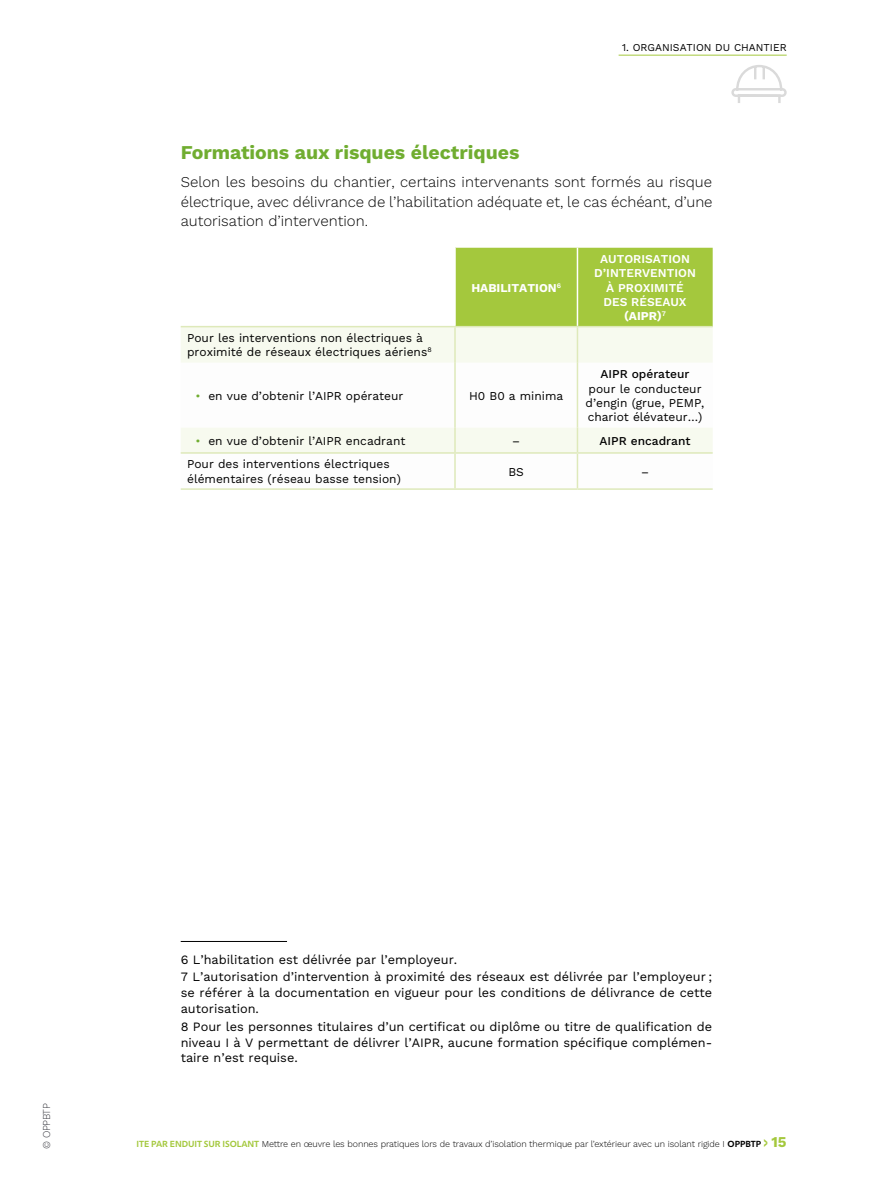
<style>
.page{position:relative;width:893px;height:1191px;background:#fff}
.page>*{position:absolute;margin:0;border:0;box-sizing:border-box;transform-origin:0 0}
.t1{font:700 19.5px "Work Sans";color:#70ad30}
.t2{font:300 15px/19.5px "Work Sans";color:#000;text-align:justify}
.t3{font:12.75px/15.8px "Work Sans";color:#000}
.t4{font:12px/14.2px "Work Sans";color:#000}
.t5{font:600 12px/14.2px "Work Sans";color:#fff;text-align:center}
.t6{font:500 12px "Work Sans";color:#000}
.t7{font:700 12px "Work Sans";color:#fff}
.t8{font:10.5px "Work Sans";color:#000}
.t9{font:300 10.5px "Work Sans";letter-spacing:-.04em;color:#3b3c43;scale:.95 1}
.t10{font:300 9px "Work Sans";letter-spacing:-.01em;color:#000}
.s1{color:#70ad30}
.s2{font-weight:700}
.s3{font-family:"Morandi";font-weight:600;color:#a4c83d}
.s4{font-family:"Morandi";font-weight:600}
.s5{font-weight:700;font-size:13.5px;color:#a4c83d}
.s6{font-weight:700;font-size:15px;color:#a4c83d}
</style>
<div class="page">
<hr style="left:619px;top:55px;width:168px;height:1px;background:#a4c83d">
<svg style="left:731px;top:65px;width:56px;height:32px"></svg>
<div style="left:738px;top:94px;width:43px;height:10px;border:2px solid #dadada"></div>
<div style="left:456px;top:248px;width:257px;height:78px;background:#a4c83d"></div>
<div style="left:181px;top:327px;width:532px;height:36px;background:#f7faef"></div>
<svg style="left:181px;top:363px;width:532px;height:125px"></svg>
<hr style="left:577px;top:248px;width:1px;height:78px;background:#fff">
<hr style="left:181px;top:326px;width:274px;height:1px;background:#dee9ba">
<hr style="left:454px;top:327px;width:2px;height:36px;background:#dee9ba">
<hr style="left:455px;top:326px;width:122px;height:1px;background:#dee9ba">
<hr style="left:577px;top:327px;width:1px;height:36px;background:#dee9ba">
<hr style="left:577px;top:326px;width:136px;height:1px;background:#dee9ba">
<hr style="left:454px;top:363px;width:2px;height:64px;background:#dee9ba">
<hr style="left:577px;top:363px;width:1px;height:64px;background:#dee9ba">
<hr style="left:454px;top:427px;width:2px;height:25px;background:#dee9ba">
<svg style="left:577px;top:427px;width:1px;height:25px"></svg>
<hr style="left:181px;top:452px;width:274px;height:2px;background:#dee9ba">
<hr style="left:181px;top:488px;width:274px;height:2px;background:#dee9ba">
<hr style="left:454px;top:454px;width:2px;height:34px;background:#dee9ba">
<hr style="left:455px;top:452px;width:122px;height:2px;background:#dee9ba">
<hr style="left:455px;top:488px;width:122px;height:2px;background:#dee9ba">
<hr style="left:577px;top:454px;width:1px;height:34px;background:#dee9ba">
<hr style="left:577px;top:452px;width:136px;height:2px;background:#dee9ba">
<hr style="left:577px;top:488px;width:136px;height:2px;background:#dee9ba">
<hr style="left:181px;top:941px;width:106px;height:1px;background:#000">
<p class="t8" style="left:622px;top:39px;width:166px">1. ORGANISATION DU CHANTIER</p>
<h1 class="t1" style="left:181px;top:138px;width:340px">Formations aux risques électriques</h1>
<p class="t2" style="left:181px;top:172px;width:533px">Selon les besoins du chantier, certains intervenants sont formés au risque électrique, avec délivrance de l’habilitation adéquate et, le cas échéant, d’une autorisation d’intervention.</p>
<p class="t7" style="left:471px;top:278px;width:91px">HABILITATION<sup>6</sup></p>
<p class="t4" style="left:187px;top:330px;width:246px">Pour les interventions non électriques à proximité de réseaux électriques aériens<sup>8</sup></p>
<p class="t4" style="left:196px;top:388px;width:209px"><span class="s1">•</span> en vue d’obtenir l’AIPR opérateur</p>
<p class="t4" style="left:469px;top:388px;width:96px">H0 B0 a minima</p>
<p class="t5" style="left:594px;top:251px;width:103px">AUTORISATION<br>D’INTERVENTION<br>À PROXIMITÉ<br>DES RÉSEAUX <span class="s2">(AIPR)</span><sup>7</sup></p>
<p class="t6" style="left:601px;top:365px;width:90px">AIPR opérateur</p>
<p class="t4" style="left:586px;top:381px;width:120px">pour le conducteur d’engin (grue, PEMP, chariot élévateur…)</p>
<p class="t4" style="left:196px;top:433px;width:211px"><span class="s1">•</span> en vue d’obtenir l’AIPR encadrant</p>
<p class="t4" style="left:512px;top:433px;width:9px">–</p>
<p class="t6" style="left:600px;top:431px;width:92px">AIPR encadrant</p>
<p class="t4" style="left:187px;top:457px;width:215px">Pour des interventions électriques élémentaires (réseau basse tension)</p>
<p class="t4" style="left:508px;top:464px;width:17px">BS</p>
<p class="t4" style="left:641px;top:464px;width:9px">–</p>
<p class="t9" style="left:39px;top:1148px;width:49px;rotate:-90deg">© OPPBTP</p>
<p class="t3" style="left:181px;top:949px;width:533px;line-height:17.9px">6 L’habilitation est délivrée par l’employeur.<br>7 L’autorisation d’intervention à proximité des réseaux est délivrée par l’employeur ;</p>
<p class="t3" style="left:181px;top:984px;width:533px">se référer à la documentation en vigueur pour les conditions de délivrance de cette autorisation.</p>
<p class="t3" style="left:181px;top:1018px;width:533px;text-align:justify">8 Pour les personnes titulaires d’un certificat ou diplôme ou titre de qualification de niveau I à V permettant de délivrer l’AIPR, aucune formation spécifique complémen&shy;taire n’est requise.</p>
<p class="t10" style="left:137px;top:1137px;width:651px"><span class="s3">ITE PAR ENDUIT SUR ISOLANT</span> Mettre en œuvre les bonnes pratiques lors de travaux d’isolation thermique par l’extérieur avec un isolant rigide I <span class="s4">OPPBTP</span> <span class="s5">&gt;</span> <span class="s6">15</span></p>
</div>
